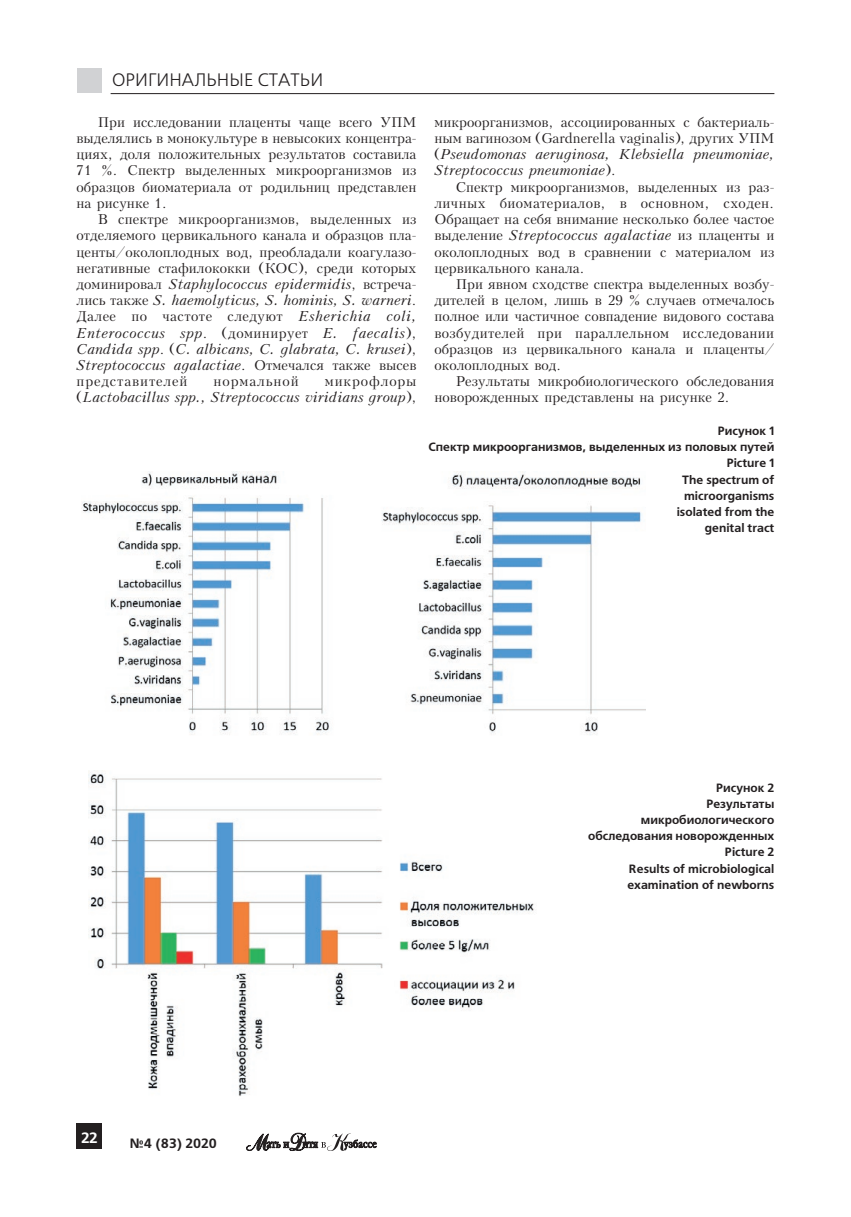
<style>
.page{position:relative;width:851px;height:1217px;background:#fff}
.page>*{position:absolute;margin:0;border:0;box-sizing:border-box;transform-origin:0 0}
.t1{font:18px "Free Set C";color:#231f20}
.t2{font:700 15px "Free Set C";color:#fff}
.t3{font:13.5px/16.2px "Kudrashov C";color:#231f20;text-align:justify}
.t4{font:italic 13.5px/16.2px "Kudrashov C";color:#231f20;text-align:right}
.t5{font:700 13.5px "Free Set C";color:#231f20}
.t6{font:13.5px "Kudrashov C";letter-spacing:.065em;color:#231f20}
.t7{font:700 12px/16.2px "Free Set C";color:#231f20;text-align:right}
.s1{font-style:italic}
.s2{font-style:normal}
</style>
<div class="page">
<div style="left:77px;top:1123px;width:25px;height:25px;background:#231f20"></div>
<svg style="left:246px;top:1132px;width:130px;height:18px"></svg>
<div style="left:77px;top:69px;width:24px;height:24px;background:#d1d2d4"></div>
<hr style="left:111px;top:93px;width:663px;height:1px;background:#231f20">
<img style="left:82px;top:471px;width:563px;height:264px">
<img style="left:88px;top:770px;width:446px;height:326px">
<h1 class="t1" style="left:112px;top:70px;width:212px">ОРИГИНАЛЬНЫЕ СТАТЬИ</h1>
<p class="t3" style="left:77px;top:114px;width:341px;text-indent:21px">При исследовании плаценты чаще всего УПМ выделялись в монокультуре в невысоких концентра&shy;циях, доля положительных результатов составила 71 %. Спектр выделенных микроорганизмов из образцов биоматериала от родильниц представлен на рисунке 1.</p>
<p class="t3" style="left:77px;top:211px;width:341px;text-indent:21px">В спектре микроорганизмов, выделенных из отделяемого цервикального канала и образцов пла&shy;центы/околоплодных вод, преобладали коагулазо&shy;негативные стафилококки (КОС), среди которых доминировал <span class="s1">Staphylococcus epidermidis</span>, встреча&shy;лись также <span class="s1">S. haemolyticus, S. hominis, S. warneri</span>.<br>Далее по частоте следуют <span class="s1">Esherichia coli, Enterococcus spp</span>. (доминирует <span class="s1">E. faecalis</span>), <span class="s1">Candida spp</span>. (<span class="s1">C. albicans, C. glabrata, C. krusei</span>), <span class="s1">Streptococcus agalactiae</span>. Отмечался также высев представителей</p>
<p class="t4" style="left:77px;top:373px;width:341px"><span class="s2">микрофлоры<br>(</span>Lactobacillus spp., Streptococcus viridians group<span class="s2">),</span></p>
<p class="t6" style="left:213px;top:373px;width:87px">нормальной</p>
<p class="t3" style="left:434px;top:114px;width:341px">микроорганизмов, ассоциированных с бактериаль&shy;ным вагинозом (Gardnerella vaginalis), других УПМ (<span class="s1">Pseudomonas aeruginosa, Klebsiella pneumoniae, Streptococcus pneumoniae</span>).</p>
<p class="t3" style="left:434px;top:179px;width:341px;text-indent:21px">Cпектр микроорганизмов, выделенных из раз&shy;личных биоматериалов, в основном, сходен.<br>Обращает на себя внимание несколько более частое выделение <span class="s1">Streptococcus agalactiae</span> из плаценты и околоплодных вод в сравнении с материалом из цервикального канала.</p>
<p class="t3" style="left:434px;top:276px;width:341px;text-indent:21px">При явном сходстве спектра выделенных возбу&shy;дителей в целом, лишь в 29 % случаев отмечалось полное или частичное совпадение видового состава возбудителей при параллельном исследовании образцов из цервикального канала и плаценты/ околоплодных вод.</p>
<p class="t3" style="left:434px;top:373px;width:341px;text-indent:21px">Результаты микробиологического обследования новорожденных представлены на рисунке 2.</p>
<p class="t7" style="left:428px;top:423px;width:347px">Рисунок 1<br>Спектр микроорганизмов, выделенных из половых путей<br>Picture 1<br>The spectrum of<br>microorganisms<br>isolated from the<br>genital tract</p>
<p class="t2" style="left:81px;top:1128px;width:18px">22</p>
<p class="t5" style="left:130px;top:1135px;width:88px">№4 (83) 2020</p>
<p class="t7" style="left:588px;top:779px;width:188px">Рисунок 2<br>Результаты микробиологического обследования новорожденных<br>Picture 2<br>Results of microbiological examination of newborns</p>
</div>
